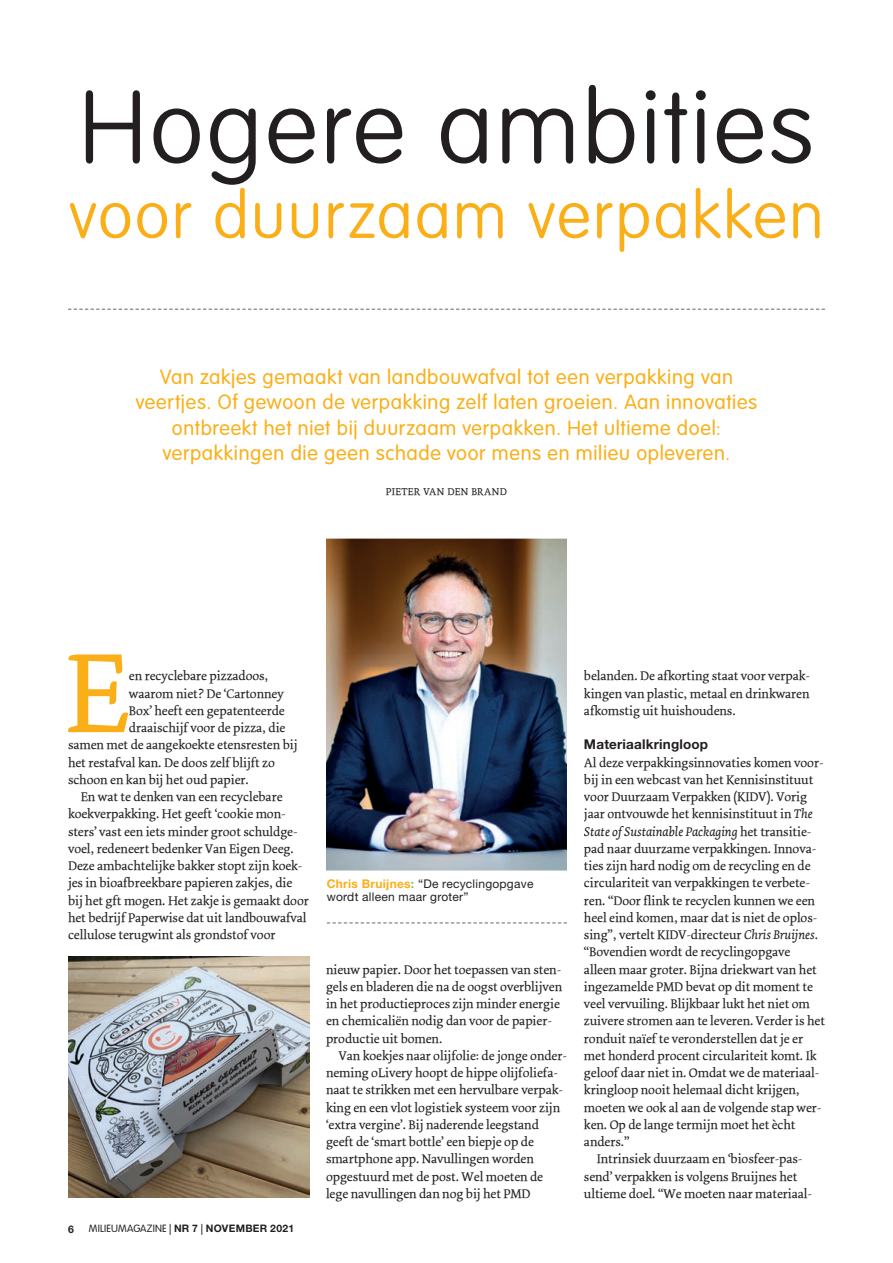
<style>
.page{position:relative;width:893px;height:1263px;background:#fff}
.page>*{position:absolute;margin:0;border:0;box-sizing:border-box;transform-origin:0 0}
.t1{font:119.1px "Dolly Roman";color:#faaf18}
.t2{font:100 101.1px "VAG Rounded Std";letter-spacing:.025em;color:#231f20}
.t3{font:100 64.95px "VAG Rounded Std";letter-spacing:.03em;color:#faaf18}
.t4{font:300 20.25px/25.5px "VAG Rounded Std";letter-spacing:.035em;color:#faaf18;text-align:center}
.t5{font:700 13.5px "Helvetica Neue LT Std";letter-spacing:.015em;color:#231f20}
.t6{font:13.2px/17.2px "Dolly Roman";letter-spacing:-.005em;color:#231f20}
.t7{font:italic 13.2px "Dolly";letter-spacing:-.005em;color:#231f20}
.t8{font:12px/13.5px "Helvetica Neue LT Std";letter-spacing:.02em;color:#231f20}
.t9{font:10.5px "Dolly Small Caps";letter-spacing:.025em;color:#231f20}
.t10{font:700 10.5px "Helvetica Neue LT Std";color:#231f20}
.t11{font:300 10.35px "VAG Rounded Std";letter-spacing:.02em;color:#231f20}
.s1{font-family:"Helvetica Neue LT Std";font-weight:700}
.s2{font-weight:700;color:#faaf18}
.s3{font-weight:700;color:#83c555}
.s4{font-family:"Dolly";font-style:italic}
.s5{font-family:"Dolly Roman";font-style:normal}
</style>
<div class="page">
<svg style="left:68px;top:309px;width:757px;height:1px"></svg>
<img style="left:68px;top:956px;width:241px;height:242px">
<img style="left:326px;top:538px;width:241px;height:333px">
<svg style="left:327px;top:922px;width:240px;height:1px"></svg>
<h2 class="t2" style="left:79px;top:70px;width:736px">Hogere ambities</h2>
<h3 class="t3" style="left:69px;top:178px;width:756px">voor duurzaam verpakken</h3>
<p class="t4" style="left:136px;top:365px;width:623px">Van zakjes gemaakt van landbouwafval tot een verpakking van veertjes. Of gewoon de verpakking zelf laten groeien. Aan innovaties ontbreekt het niet bij duurzaam verpakken. Het ultieme doel: verpakkingen die geen schade voor mens en milieu opleveren.</p>
<p class="t9" style="left:386px;top:485px;width:123px">PIETER VAN DEN BRAND</p>
<h1 class="t1" style="left:64px;top:622px;width:67px">E</h1>
<p class="t6" style="left:129px;top:668px;width:141px">en recyclebare pizzadoos,</p>
<p class="t6" style="left:129px;top:685px;width:156px">waarom niet? De ‘Cartonney</p>
<p class="t6" style="left:129px;top:702px;width:157px">Box’ heeft een gepatenteerde</p>
<p class="t6" style="left:129px;top:719px;width:158px">draaischijf voor de pizza, die</p>
<p class="t6" style="left:68px;top:737px;width:231px">samen met de aangekoekte etensresten bij</p>
<p class="t6" style="left:68px;top:754px;width:208px">het restafval kan. De doos zelf blijft zo</p>
<p class="t6" style="left:68px;top:771px;width:182px">schoon en kan bij het oud papier.</p>
<p class="t6" style="left:81px;top:788px;width:203px">En wat te denken van een recyclebare</p>
<p class="t6" style="left:68px;top:806px;width:219px">koekverpakking. Het geeft ‘cookie mon-</p>
<p class="t6" style="left:68px;top:823px;width:231px">sters’ vast een iets minder groot schuldge-</p>
<p class="t6" style="left:68px;top:840px;width:227px">voel, redeneert bedenker Van Eigen Deeg.</p>
<p class="t6" style="left:68px;top:857px;width:236px">Deze ambachtelijke bakker stopt zijn koek-</p>
<p class="t6" style="left:68px;top:875px;width:226px">jes in bioafbreekbare papieren zakjes, die</p>
<p class="t6" style="left:68px;top:892px;width:242px">bij het gft mogen. Het zakje is gemaakt door</p>
<p class="t6" style="left:68px;top:909px;width:240px">het bedrijf Paperwise dat uit landbouwafval</p>
<p class="t6" style="left:68px;top:926px;width:209px">cellulose terugwint als grondstof voor</p>
<p class="t10" style="left:68px;top:1222px;width:7px">6</p>
<p class="t11" style="left:89px;top:1223px;width:207px">MILIEUMAGAZINE | <span class="s1">NR 7</span> | <span class="s1">NOVEMBER 2021</span></p>
<p class="t8" style="left:327px;top:876px;width:208px"><span class="s2">Chris Bruijnes</span><span class="s3">:</span> “De recyclingopgave wordt alleen maar groter”</p>
<p class="t6" style="left:326px;top:961px;width:238px">nieuw papier. Door het toepassen van sten&shy;gels en bladeren die na de oogst overblijven in het productieproces zijn minder energie en chemicaliën nodig dan voor de papier&shy;productie uit bomen.</p>
<p class="t6" style="left:326px;top:1047px;width:242px;text-indent:13px">Van koekjes naar olijfolie: de jonge onder&shy;neming oLivery hoopt de hippe olijfoliefa&shy;naat te strikken met een hervulbare verpak&shy;king en een vlot logistiek systeem voor zijn ‘extra vergine’. Bij naderende leegstand geeft de ‘smart bottle’ een biepje op de smartphone app. Navullingen worden opgestuurd met de post. Wel moeten de lege navullingen dan nog bij het PMD</p>
<p class="t6" style="left:584px;top:668px;width:227px;text-align:justify">belanden. De afkorting staat voor verpak&shy;kingen van plastic, metaal en drinkwaren afkomstig uit huishoudens.</p>
<p class="t5" style="left:584px;top:736px;width:126px">Materiaalkringloop</p>
<p class="t6" style="left:584px;top:754px;width:241px">Al deze verpakkingsinnovaties komen voor&shy;bij in een webcast van het Kennisinstituut voor Duurzaam Verpakken (KIDV). Vorig jaar ontvouwde het kennisinstituut in <span class="s4">The</span></p>
<p class="t7" style="left:584px;top:823px;width:229px">State of Sustainable Packaging <span class="s5">het transitie-</span></p>
<p class="t6" style="left:584px;top:840px;width:234px">pad naar duurzame verpakkingen. Innova-</p>
<p class="t6" style="left:584px;top:857px;width:228px">ties zijn hard nodig om de recycling en de</p>
<p class="t6" style="left:584px;top:875px;width:227px">circulariteit van verpakkingen te verbete-</p>
<p class="t6" style="left:584px;top:892px;width:233px">ren. “Door flink te recyclen kunnen we een</p>
<p class="t6" style="left:584px;top:909px;width:235px">heel eind komen, maar dat is niet de oplos-</p>
<p class="t6" style="left:584px;top:926px;width:236px">sing”, vertelt KIDV-directeur <span class="s4">Chris Bruijnes</span>.</p>
<p class="t6" style="left:584px;top:944px;width:208px">“Bovendien wordt de recyclingopgave</p>
<p class="t6" style="left:584px;top:961px;width:234px">alleen maar groter. Bijna driekwart van het</p>
<p class="t6" style="left:584px;top:978px;width:230px">ingezamelde PMD bevat op dit moment te</p>
<p class="t6" style="left:584px;top:995px;width:227px">veel vervuiling. Blijkbaar lukt het niet om</p>
<p class="t6" style="left:584px;top:1013px;width:242px">zuivere stromen aan te leveren. Verder is het</p>
<p class="t6" style="left:584px;top:1030px;width:221px">ronduit naïef te veronderstellen dat je er</p>
<p class="t6" style="left:584px;top:1047px;width:234px">met honderd procent circulariteit komt. Ik</p>
<p class="t6" style="left:584px;top:1064px;width:237px">geloof daar niet in. Omdat we de materiaal-</p>
<p class="t6" style="left:584px;top:1082px;width:217px">kringloop nooit helemaal dicht krijgen,</p>
<p class="t6" style="left:584px;top:1099px;width:239px">moeten we ook al aan de volgende stap wer-</p>
<p class="t6" style="left:584px;top:1116px;width:213px">ken. Op de lange termijn moet het ècht</p>
<p class="t6" style="left:584px;top:1133px;width:47px">anders.”</p>
<p class="t6" style="left:597px;top:1151px;width:207px">Intrinsiek duurzaam en ‘biosfeer-pas-</p>
<p class="t6" style="left:584px;top:1168px;width:215px">send’ verpakken is volgens Bruijnes het</p>
<p class="t6" style="left:584px;top:1185px;width:230px">ultieme doel. “We moeten naar materiaal-</p>
</div>
